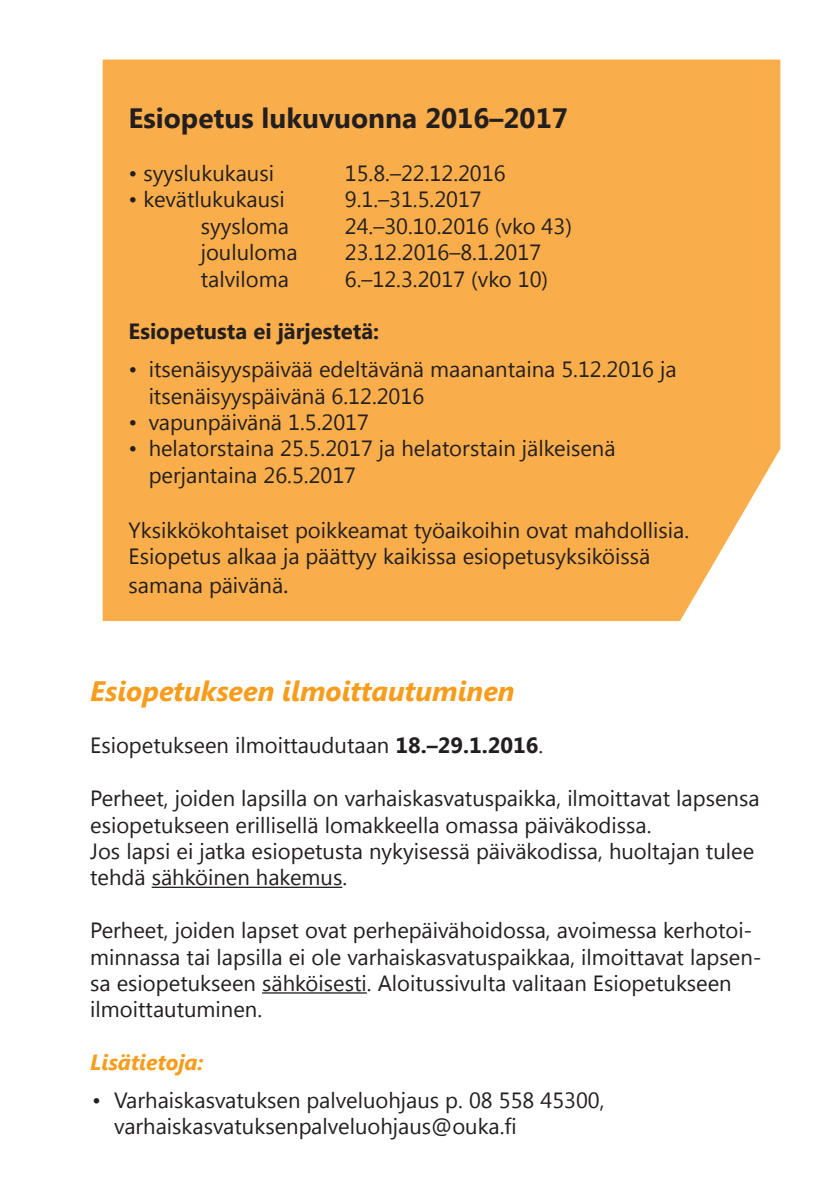
<style>
.page{position:relative;width:840px;height:1191px;background:#fff}
.page>*{position:absolute;margin:0;border:0;box-sizing:border-box;transform-origin:0 0}
.t1{font:italic 700 28px "Segoe UI";color:#f89c1c}
.t2{font:700 28px "Segoe UI";color:#231f20}
.t3{font:22px/26.4px "Segoe UI";color:#231f20}
.t4{font:700 22px "Segoe UI";color:#231f20}
.t5{font:italic 700 22px "Segoe UI";color:#f89c1c}
.s1{font-family:"Minion Pro";font-size:24px}
.s2{font-weight:700}
</style>
<div class="page">
<div style="left:103px;top:60px;width:677px;height:561px;background:#faae4b"></div>
<hr style="left:152px;top:886px;width:190px;height:2px;background:#231f20">
<hr style="left:262px;top:992px;width:104px;height:1px;background:#231f20">
<p class="t2" style="left:129px;top:98px;width:440px">Esiopetus lukuvuonna 2016–2017</p>
<p class="t3" style="left:129px;top:159px;width:147px">• syyslukukausi</p>
<p class="t3" style="left:344px;top:159px;width:162px">15.8.–22.12.2016</p>
<p class="t3" style="left:129px;top:185px;width:158px">• kevätlukukausi</p>
<p class="t3" style="left:344px;top:185px;width:138px">9.1.–31.5.2017</p>
<p class="t3" style="left:201px;top:212px;width:90px">syysloma</p>
<p class="t3" style="left:344px;top:212px;width:228px">24.–30.10.2016 (vko 43)</p>
<p class="t3" style="left:201px;top:238px;width:98px">joululoma</p>
<p class="t3" style="left:344px;top:238px;width:198px">23.12.2016–8.1.2017</p>
<p class="t3" style="left:201px;top:265px;width:90px">talviloma</p>
<p class="t3" style="left:344px;top:265px;width:205px">6.–12.3.2017 (vko 10)</p>
<p class="t4" style="left:129px;top:316px;width:252px">Esiopetusta ei järjestetä:</p>
<p class="t3" style="left:149px;top:355px;width:529px;text-indent:-20px">• itsenäisyyspäivää edeltävänä maanantaina 5.12.2016 ja itsenäisyyspäivänä 6.12.2016</p>
<p class="t3" style="left:129px;top:408px;width:242px">• vapunpäivänä 1.5.2017</p>
<p class="t3" style="left:149px;top:434px;width:468px;text-indent:-20px">• helatorstaina 25.5.2017 ja helatorstain jälkeisenä perjantaina 26.5.2017</p>
<p class="t3" style="left:129px;top:516px;width:561px">Yksikkökohtaiset poikkeamat työaikoihin ovat mahdollisia.<br>Esiopetus alkaa ja päättyy kaikissa esiopetusyksiköissä</p>
<p class="t3" style="left:129px;top:571px;width:161px">samana päivänä<span class="s1">.</span></p>
<p class="t1" style="left:90px;top:670px;width:426px">Esiopetukseen ilmoittautuminen</p>
<p class="t3" style="left:90px;top:731px;width:454px">Esiopetukseen ilmoittaudutaan <span class="s2">18.–29.1.2016</span>.</p>
<p class="t3" style="left:90px;top:784px;width:670px">Perheet, joiden lapsilla on varhaiskasvatuspaikka, ilmoittavat lapsensa esiopetukseen erillisellä lomakkeella omassa päiväkodissa.<br>Jos lapsi ei jatka esiopetusta nykyisessä päiväkodissa, huoltajan tulee tehdä sähköinen hakemus.</p>
<p class="t3" style="left:90px;top:916px;width:672px">Perheet, joiden lapset ovat perhepäivähoidossa, avoimessa kerhotoi&shy;minnassa tai lapsilla ei ole varhaiskasvatuspaikkaa, ilmoittavat lapsen&shy;sa esiopetukseen sähköisesti. Aloitussivulta valitaan Esiopetukseen ilmoittautuminen.</p>
<p class="t5" style="left:90px;top:1046px;width:115px">Lisätietoja:</p>
<p class="t3" style="left:114px;top:1086px;width:491px;text-indent:-22px">• Varhaiskasvatuksen palveluohjaus p. 08 558 45300, varhaiskasvatuksenpalveluohjaus@ouka.fi</p>
</div>
